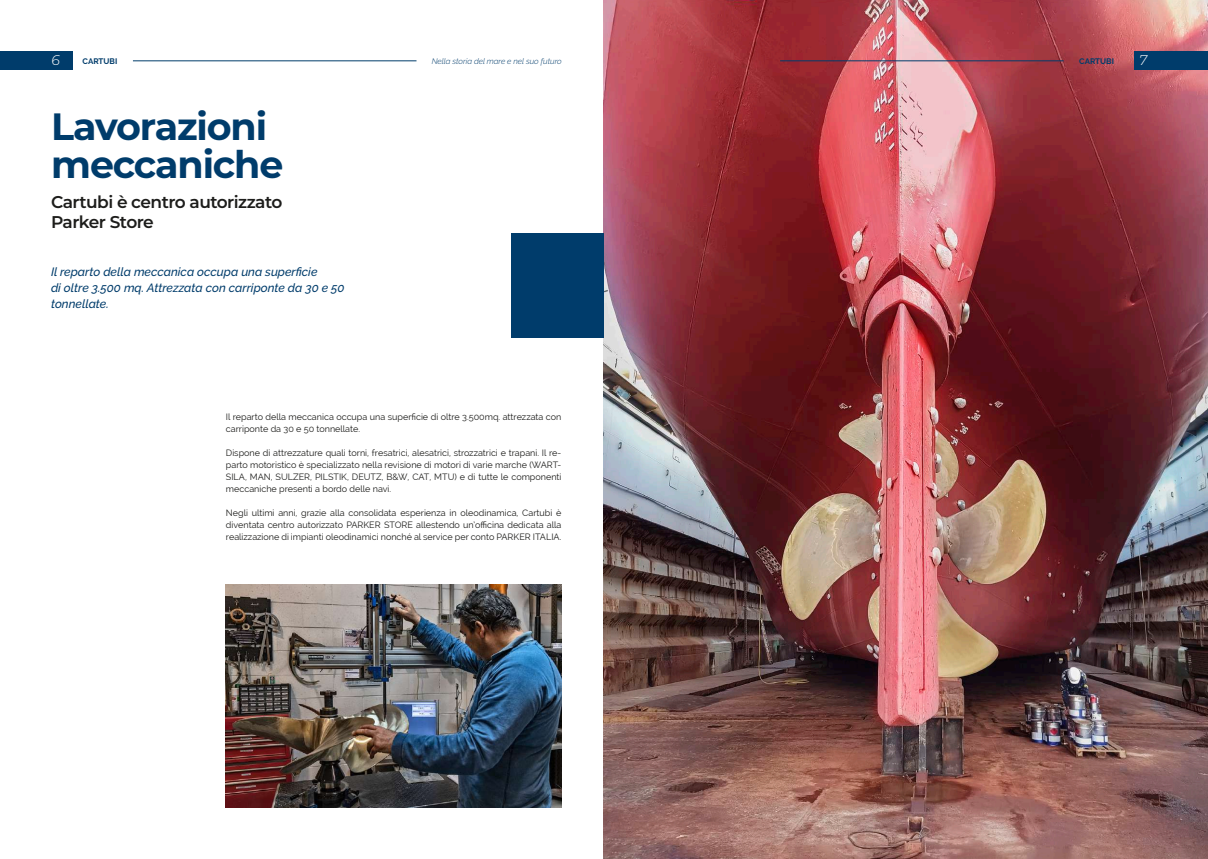
<style>
.page{position:relative;width:1208px;height:859px;background:#fff}
.page>*{position:absolute;margin:0;border:0;box-sizing:border-box;transform-origin:0 0}
.t1{font:700 38px/38px "Montserrat";letter-spacing:-.03em;color:#003c6b}
.t2{font:600 17px/20.4px "Montserrat";letter-spacing:-.03em;color:#1d1d1b}
.t3{font:italic 300 14px "Montserrat";color:#fff}
.t4{font:italic 500 12px/16px "Raleway";color:#003c6b}
.t5{font:9px/12px "Raleway";color:#1d1d1b;text-align:justify}
.t6{font:italic 300 8px "Raleway";color:#003c6b}
.t7{font:700 8px "Raleway";color:#003c6b}
</style>
<div class="page">
<img style="left:604px;top:0;width:604px;height:859px">
<img style="left:226px;top:584px;width:335px;height:224px">
<div style="left:511px;top:233px;width:93px;height:105px;background:#003c6b"></div>
<div style="left:0;top:51px;width:72px;height:18px;background:#003c6b"></div>
<hr style="left:133px;top:61px;width:283px;height:1px;background:#003c6b">
<div style="left:1135px;top:51px;width:73px;height:18px;background:#003c6b"></div>
<hr style="left:780px;top:61px;width:283px;height:1px;background:#003c6b">
<h3 class="t3" style="left:51px;top:51px;width:10px">6</h3>
<p class="t7" style="left:83px;top:56px;width:36px">CARTUBI</p>
<p class="t6" style="left:432px;top:56px;width:131px">Nella storia del mare e nel suo futuro</p>
<p class="t7" style="left:1079px;top:56px;width:36px">CARTUBI</p>
<h3 class="t3" style="left:1139px;top:51px;width:10px">7</h3>
<h1 class="t1" style="left:51px;top:106px;width:234px">Lavorazioni meccaniche</h1>
<h2 class="t2" style="left:51px;top:191px;width:233px">Cartubi è centro autorizzato<br>Parker Store</h2>
<h3 class="t4" style="left:51px;top:264px;width:295px">Il reparto della meccanica occupa una superficie<br>di oltre 3.500 mq. Attrezzata con carriponte da 30 e 50 tonnellate.</h3>
<p class="t5" style="left:226px;top:411px;width:337px">Il reparto della meccanica occupa una superficie di oltre 3.500mq. attrezzata con carriponte da 30 e 50 tonnellate.</p>
<p class="t5" style="left:226px;top:447px;width:337px">Dispone di attrezzature quali torni, fresatrici, alesatrici, strozzatrici e trapani. Il re&shy;parto motoristico è specializzato nella revisione di motori di varie marche (WART-SILA, MAN, SULZER, PILSTIK, DEUTZ, B&amp;W, CAT, MTU) e di tutte le componenti meccaniche presenti a bordo delle navi.</p>
<p class="t5" style="left:226px;top:507px;width:337px">Negli ultimi anni, grazie alla consolidata esperienza in oleodinamica, Cartubi è diventata centro autorizzato PARKER STORE allestendo un’officina dedicata alla realizzazione di impianti oleodinamici nonché al service per conto PARKER ITALIA.</p>
</div>
